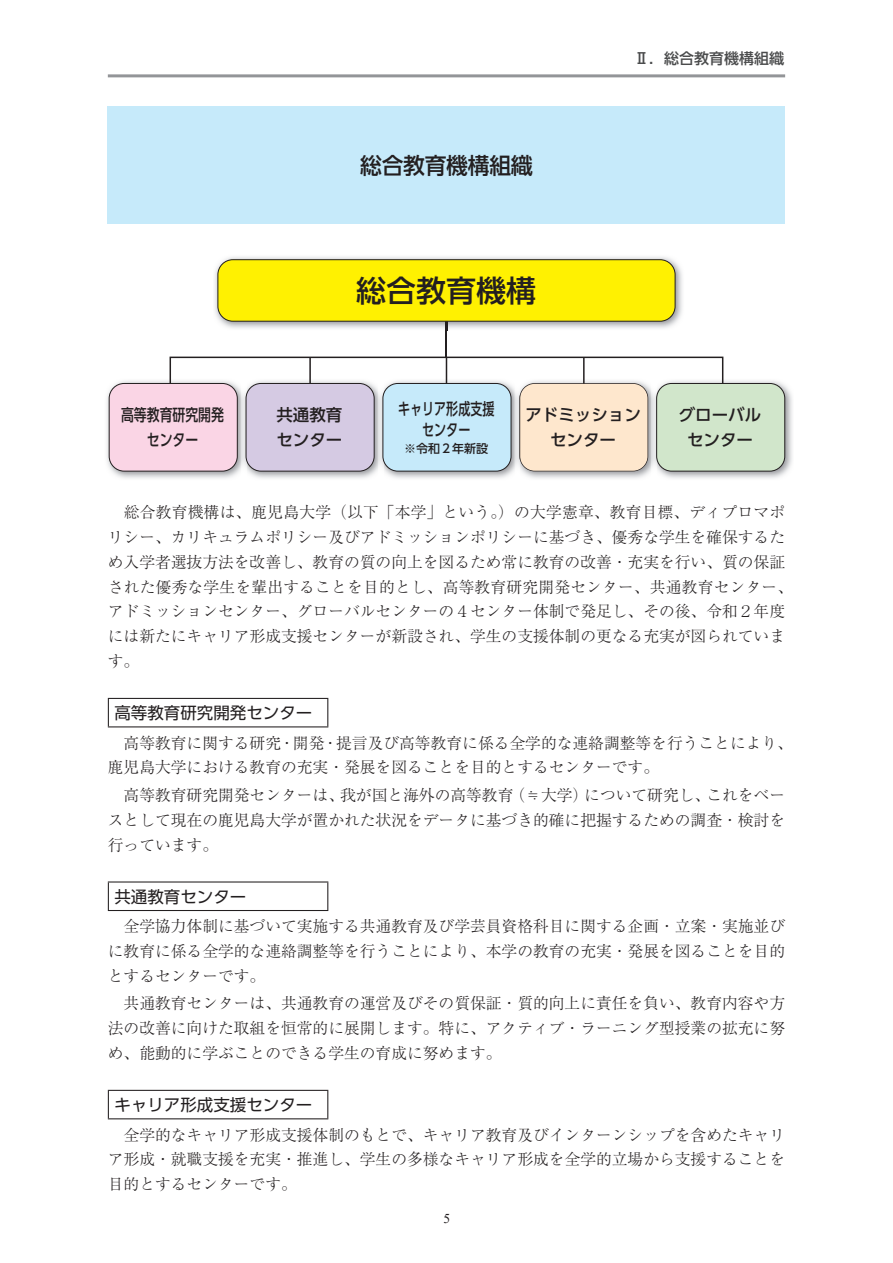
<style>
.page{position:relative;width:893px;height:1263px;background:#fff}
.page>*{position:absolute;margin:0;border:0;box-sizing:border-box;transform-origin:0 0}
.t1{font:500 30px "UD Shin Go Pro";color:#231f20}
.t2{font:500 22.5px "UD Shin Go Pro";letter-spacing:-.015em;color:#231f20}
.t3{font:16.5px "UD Shin Go Pro";color:#231f20}
.t4{font:500 16.5px/24.8px "UD Shin Go Pro";color:#231f20;text-align:center}
.t5{font:500 16.5px/24.8px "UD Shin Go Pro";color:#231f20;text-align:center;scale:.78 1}
.t6{font:500 16.5px/21px "UD Shin Go Pro";color:#231f20;text-align:center;scale:.73 1}
.t7{font:300 15.75px/24.8px "Ryumin Pro";color:#231f20;text-align:justify}
.t8{font:500 15px "UD Shin Go Pro";color:#4b4c4d}
.t9{font:13.5px "Times New Roman";color:#231f20}
.t10{font:500 12px "UD Shin Go Pro";color:#231f20}
</style>
<div class="page">
<div style="left:108px;top:106px;width:677px;height:118px;background:#c6eafa"></div>
<hr style="left:108px;top:698px;width:220px;height:1px;background:#231f20">
<svg style="left:108px;top:699px;width:1px;height:27px"></svg>
<svg style="left:327px;top:699px;width:1px;height:27px"></svg>
<hr style="left:108px;top:726px;width:220px;height:1px;background:#231f20">
<hr style="left:108px;top:881px;width:220px;height:1px;background:#231f20">
<svg style="left:108px;top:882px;width:1px;height:28px"></svg>
<svg style="left:327px;top:882px;width:1px;height:28px"></svg>
<hr style="left:108px;top:910px;width:220px;height:1px;background:#231f20">
<hr style="left:108px;top:1090px;width:220px;height:1px;background:#231f20">
<svg style="left:108px;top:1091px;width:1px;height:27px"></svg>
<svg style="left:327px;top:1091px;width:1px;height:27px"></svg>
<hr style="left:108px;top:1118px;width:220px;height:1px;background:#231f20">
<img style="left:107px;top:379px;width:134px;height:100px">
<div style="left:109px;top:383px;width:128px;height:88px;background:#fad5e5;border-radius:15px"></div>
<div style="left:109px;top:383px;width:129px;height:88px;border:1px solid #231f20;border-radius:15px"></div>
<img style="left:246px;top:384px;width:132px;height:95px">
<img style="left:241px;top:392px;width:5px;height:75px">
<div style="left:246px;top:383px;width:128px;height:88px;background:#d5cae3;border-radius:15px"></div>
<div style="left:246px;top:383px;width:129px;height:88px;border:1px solid #231f20;border-radius:15px"></div>
<img style="left:522px;top:386px;width:130px;height:93px">
<div style="left:520px;top:384px;width:128px;height:87px;background:#fee7cd"></div>
<img style="left:657px;top:379px;width:135px;height:100px">
<div style="left:657px;top:383px;width:128px;height:88px;background:#d1e6cb;border-radius:15px"></div>
<div style="left:656px;top:383px;width:129px;height:88px;border:1px solid #231f20;border-radius:15px"></div>
<img style="left:383px;top:379px;width:132px;height:100px">
<img style="left:378px;top:392px;width:5px;height:75px">
<img style="left:519px;top:394px;width:1px;height:67px">
<img style="left:520px;top:396px;width:1px;height:63px">
<div style="left:383px;top:383px;width:128px;height:88px;background:#c6eafa;border-radius:15px"></div>
<div style="left:383px;top:383px;width:128px;height:88px;border:1px solid #231f20;border-radius:15px"></div>
<div style="left:170px;top:357px;width:553px;height:27px;border:2px solid #231f20"></div>
<hr style="left:309px;top:357px;width:2px;height:27px;background:#231f20">
<svg style="left:446px;top:357px;width:1px;height:27px"></svg>
<hr style="left:583px;top:357px;width:2px;height:27px;background:#231f20">
<hr style="left:446px;top:315px;width:1px;height:42px;background:#231f20">
<img style="left:215px;top:257px;width:467px;height:73px">
<div style="left:218px;top:260px;width:457px;height:61px;background:#fff101;border-radius:15px"></div>
<div style="left:218px;top:259px;width:457px;height:63px;border:1px solid #231f20;border-radius:15px"></div>
<hr style="left:108px;top:74px;width:677px;height:3px;background:#939598">
<h2 class="t2" style="left:360px;top:147px;width:174px">総合教育機構組織</h2>
<h1 class="t1" style="left:356px;top:266px;width:181px">総合教育機構</h1>
<p class="t8" style="left:634px;top:46px;width:152px">Ⅱ．総合教育機構組織</p>
<p class="t6" style="left:398px;top:398px;width:133px">キャリア形成支援センター</p>
<p class="t10" style="left:404px;top:439px;width:85px">※令和２年新設</p>
<p class="t5" style="left:121px;top:402px;width:134px">高等教育研究開発センター</p>
<p class="t4" style="left:276px;top:402px;width:67px;text-align:left">共通教育センター</p>
<p class="t4" style="left:525px;top:402px;width:117px">アドミッションセンター</p>
<p class="t4" style="left:679px;top:402px;width:84px">グローバルセンター</p>
<p class="t7" style="left:108px;top:499px;width:687px;text-align:left">　総合教育機構は、鹿児島大学（以下「本学」という。）の大学憲章、教育目標、ディプロマポリシー、カリキュラムポリシー及びアドミッションポリシーに基づき、優秀な学生を確保するため入学者選抜方法を改善し、教育の質の向上を図るため常に教育の改善・充実を行い、質の保証された優秀な学生を輩出することを目的とし、高等教育研究開発センター、共通教育センター、アドミッションセンター、グローバルセンターの４センター体制で発足し、その後、令和２年度には新たにキャリア形成支援センターが新設され、学生の支援体制の更なる充実が図られています。</p>
<p class="t3" style="left:114px;top:699px;width:199px">高等教育研究開発センター</p>
<p class="t7" style="left:108px;top:729px;width:687px">　高等教育に関する研究・開発・提言及び高等教育に係る全学的な連絡調整等を行うことにより、鹿児島大学における教育の充実・発展を図ることを目的とするセンターです。</p>
<p class="t7" style="left:108px;top:781px;width:679px">　高等教育研究開発センターは、我が国と海外の高等教育（≒大学）について研究し、これをベースとして現在の鹿児島大学が置かれた状況をデータに基づき的確に把握するための調査・検討を行っています。</p>
<p class="t3" style="left:114px;top:883px;width:133px">共通教育センター</p>
<p class="t7" style="left:108px;top:913px;width:679px">　全学協力体制に基づいて実施する共通教育及び学芸員資格科目に関する企画・立案・実施並びに教育に係る全学的な連絡調整等を行うことにより、本学の教育の充実・発展を図ることを目的とするセンターです。</p>
<p class="t7" style="left:108px;top:990px;width:679px">　共通教育センターは、共通教育の運営及びその質保証・質的向上に責任を負い、教育内容や方法の改善に向けた取組を恒常的に展開します。特に、アクティブ・ラーニング型授業の拡充に努め、能動的に学ぶことのできる学生の育成に努めます。</p>
<p class="t3" style="left:114px;top:1091px;width:199px">キャリア形成支援センター</p>
<p class="t7" style="left:108px;top:1121px;width:679px">　全学的なキャリア形成支援体制のもとで、キャリア教育及びインターンシップを含めたキャリア形成・就職支援を充実・推進し、学生の多様なキャリア形成を全学的立場から支援することを目的とするセンターです。</p>
<p class="t9" style="left:444px;top:1209px;width:8px">5</p>
</div>
